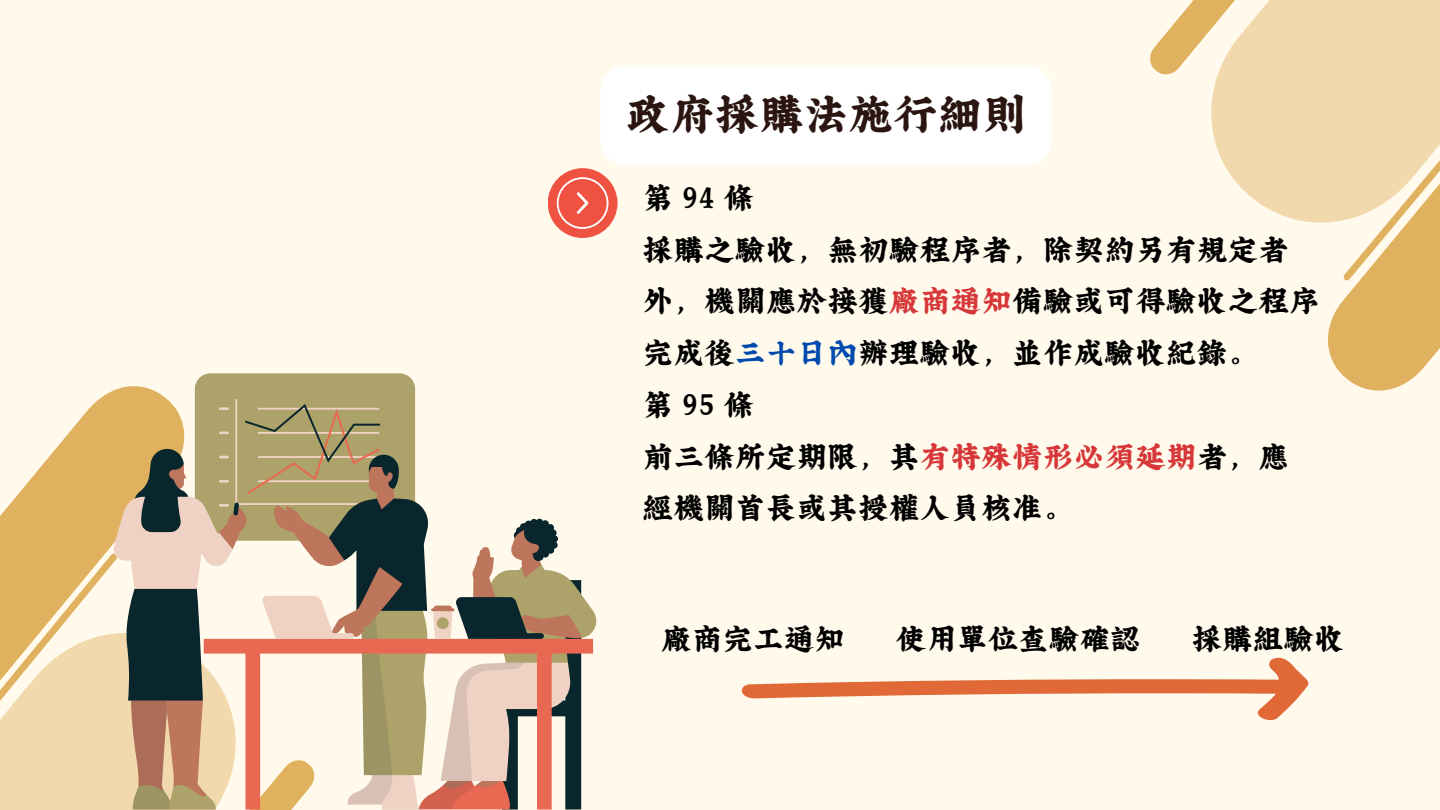
<style>
.page{position:relative;width:1440px;height:810px;background:#fffaeb}
.page>*{position:absolute;margin:0;border:0;box-sizing:border-box;transform-origin:0 0}
.t1{font:49.5px "Canva Wu Jing Kui Ben TC";color:#2b1511}
.t2{font:34.2px/51.8px "Canva Wu Jing Kui Ben TC";color:#000}
.t3{font:34px "Canva Wu Jing Kui Ben TC";color:#000}
.s1{color:#d73739}
.s2{color:#004aad}
</style>
<div class="page">
<svg style="left:0;top:386px;width:132px;height:161px;fill:#e0b15e"></svg>
<div style="left:548px;top:168px;width:70px;height:70px;background:#ef5241;border-radius:50%"></div>
<svg style="left:0;top:547px;width:131px;height:263px"></svg>
<div style="left:600px;top:65px;width:452px;height:100px;background:#fff"></div>
<svg style="left:1211px;top:0;width:113px;height:223px;fill:#f1d9ad"></svg>
<svg style="left:1150px;top:0;width:101px;height:76px"></svg>
<svg style="left:1324px;top:0;width:116px;height:391px"></svg>
<div style="left:557px;top:177px;width:51px;height:52px;border:2px solid #fff;border-radius:50%"></div>
<svg style="left:576px;top:192px;width:13px;height:22px"></svg>
<svg style="left:132px;top:373px;width:284px;height:113px;fill:#ada26a"></svg>
<svg style="left:219px;top:399px;width:177px;height:50px"></svg>
<svg style="left:131px;top:654px;width:73px;height:156px"></svg>
<svg style="left:112px;top:486px;width:57px;height:153px"></svg>
<svg style="left:135px;top:449px;width:110px;height:117px"></svg>
<svg style="left:582px;top:595px;width:15px;height:42px"></svg>
<svg style="left:169px;top:464px;width:413px;height:176px"></svg>
<svg style="left:204px;top:637px;width:389px;height:173px"></svg>
<svg style="left:245px;top:404px;width:299px;height:235px"></svg>
<svg style="left:741px;top:658px;width:568px;height:63px"></svg>
<h1 class="t1" style="left:626px;top:90px;width:402px">政府採購法施行細則</h1>
<p class="t2" style="left:643px;top:172px;width:113px">第94條</p>
<p class="t2" style="left:643px;top:223px;width:679px">採購之驗收，無初驗程序者，除契約另有規定者外，機關應於接獲<span class="s1">廠商通知</span>備驗或可得驗收之程序完成後<span class="s2">三十日內</span>辦理驗收，並作成驗收紀錄。</p>
<p class="t2" style="left:643px;top:379px;width:113px">第95條</p>
<p class="t2" style="left:643px;top:430px;width:648px">前三條所定期限，其<span class="s1">有特殊情形必須延期</span>者，應經機關首長或其授權人員核准。</p>
<p class="t3" style="left:661px;top:621px;width:185px">廠商完工通知</p>
<p class="t3" style="left:896px;top:621px;width:246px">使用單位查驗確認</p>
<p class="t3" style="left:1192px;top:621px;width:154px">採購組驗收</p>
</div>
